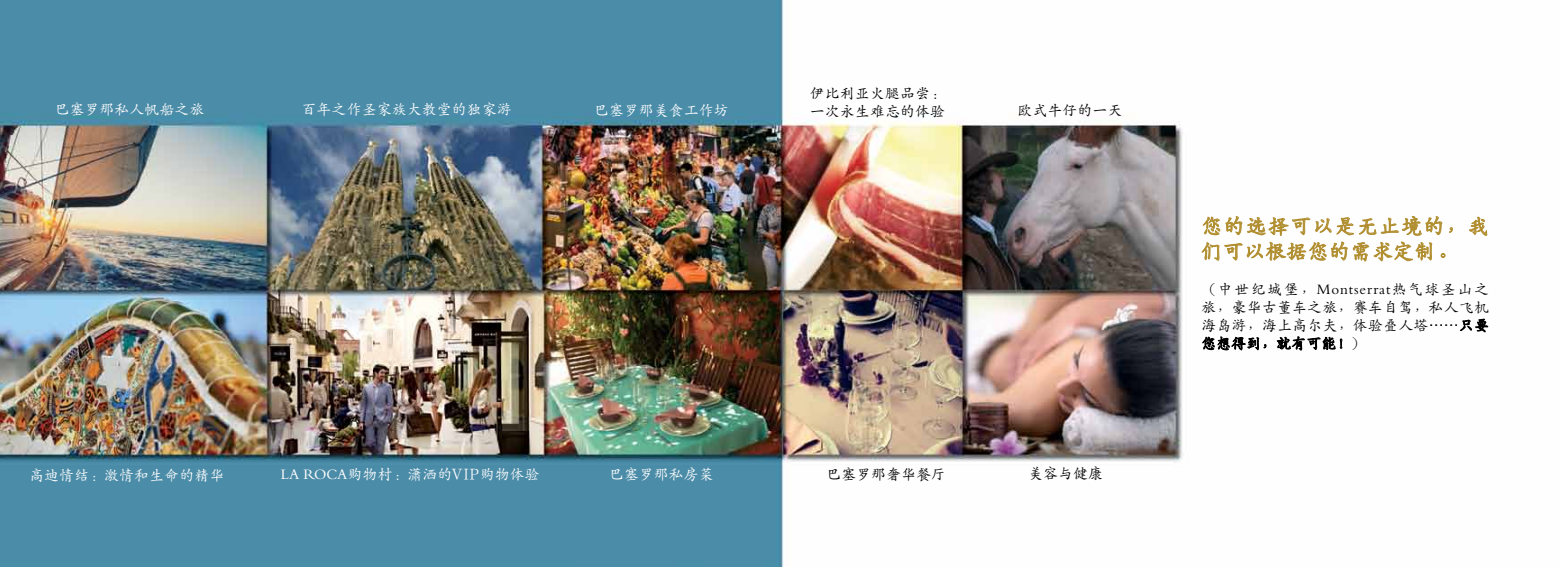
<style>
.page{position:relative;width:1560px;height:567px;background:#fff}
.page>*{position:absolute;margin:0;border:0;box-sizing:border-box;transform-origin:0 0}
.t1{font:21.25px/25.5px "By JOSSQ DMF in Bei Jing";letter-spacing:.02em;color:#b18f31}
.t2{font:15px/18px "By JOSSQ DMF in Bei Jing";color:#000;text-align:justify}
.t3{font:15px "By JOSSQ DMF in Bei Jing";color:#fff}
.s1{font-family:"Bembo"}
</style>
<div class="page">
<img style="left:0;top:0;width:1489px;height:567px">
<svg style="left:1200px;top:165px;width:287px;height:195px"></svg>
<p class="t2" style="left:809px;top:85px;width:136px">伊比利亚火腿品尝：</p>
<p class="t3" style="left:54px;top:102px;width:151px">巴塞罗那私人帆船之旅</p>
<p class="t3" style="left:593px;top:103px;width:136px">巴塞罗那美食工作坊</p>
<p class="t2" style="left:809px;top:103px;width:136px">一次永生难忘的体验</p>
<p class="t2" style="left:1017px;top:102px;width:106px">欧式牛仔的一天</p>
<p class="t3" style="left:301px;top:102px;width:211px">百年之作圣家族大教堂的独家游</p>
<p class="t3" style="left:29px;top:468px;width:196px">高迪情结：激情和生命的精华</p>
<p class="t3" style="left:609px;top:467px;width:106px">巴塞罗那私房菜</p>
<p class="t2" style="left:826px;top:466px;width:121px">巴塞罗那奢华餐厅</p>
<p class="t2" style="left:1028px;top:465px;width:76px">美容与健康</p>
<p class="t3" style="left:281px;top:467px;width:260px"><span class="s1">LA ROCA</span>购物村：潇洒的VIP购物体验</p>
<h1 class="t1" style="left:1200px;top:213px;width:289px">您的选择可以是无止境的，我们可以根据您的需求定制。</h1>
<p class="t2" style="left:1200px;top:281px;width:289px">（中世纪城堡，<span class="s1">Montserrat</span>热气球圣山之旅，豪华古董车之旅，赛车自驾，私人飞机海岛游，海上高尔夫，体验叠人塔<sup>……</sup>只要您想得到，就有可能！）</p>
</div>
